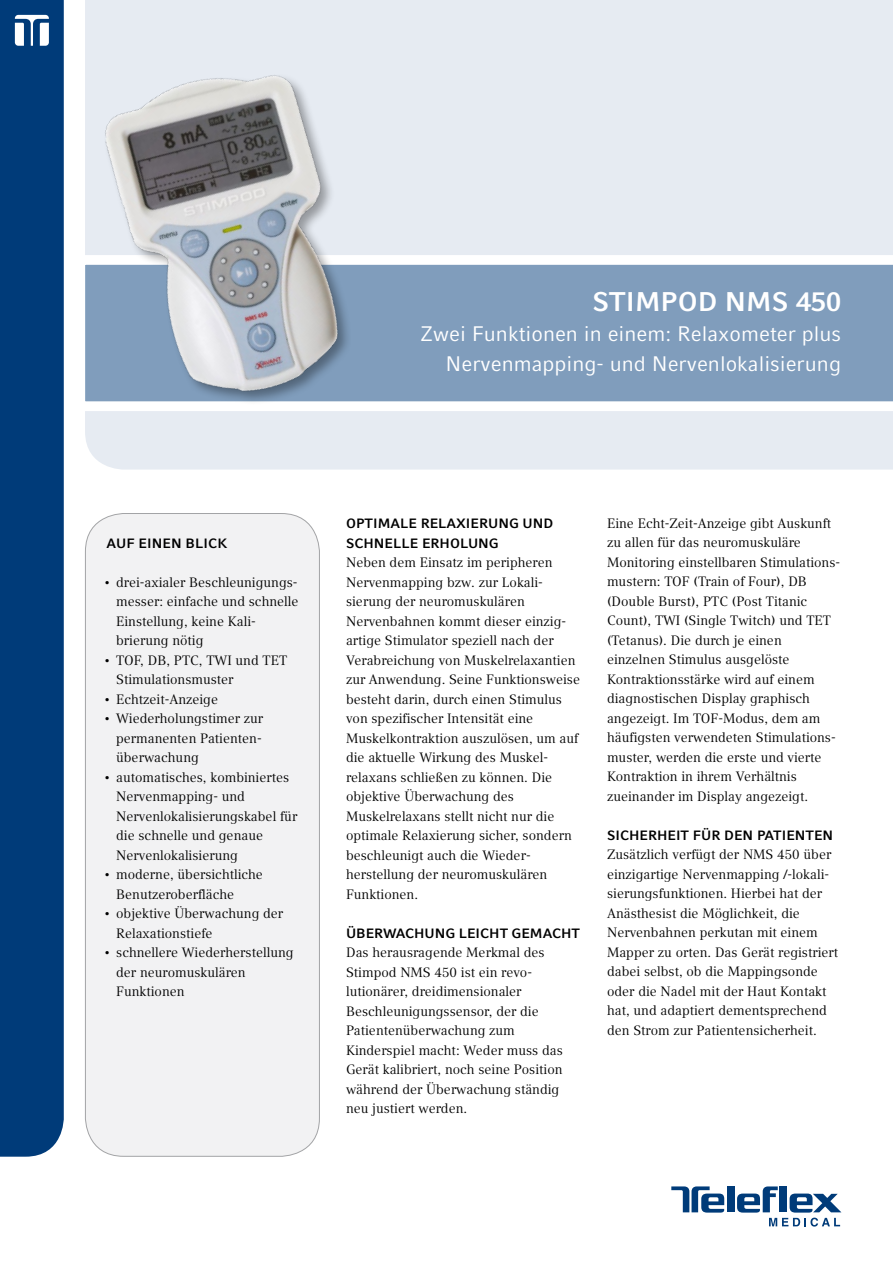
<style>
.page{position:relative;width:893px;height:1263px;background:#fff}
.page>*{position:absolute;margin:0;border:0;box-sizing:border-box;transform-origin:0 0}
.t1{font:700 27px "Compatil Fact LT Pro";color:#fff}
.t2{font:21px/30px "Compatil Fact LT Pro";color:#fff;text-align:right}
.t3{font:13.5px/19.5px "Compatil Text LT Pro";color:#000}
.t4{font:700 13.5px/19.5px "Compatil Fact LT Pro";color:#000}
</style>
<div class="page">
<div style="left:0;top:0;width:64px;height:1157px;background:#003b79"></div>
<svg style="left:15px;top:15px;width:34px;height:31px"></svg>
<div style="left:85px;top:0;width:808px;height:470px;background:#e6ebf2"></div>
<div style="left:727px;top:1186px;width:7px;height:26px;background:#003b79"></div>
<svg style="left:671px;top:1186px;width:53px;height:26px"></svg>
<svg style="left:737px;top:1186px;width:104px;height:40px"></svg>
<svg style="left:85px;top:250px;width:808px;height:166px;background:#98b0c9"></svg>
<div style="left:85px;top:513px;width:234px;height:643px;background:#f2f2f3;border-radius:38px"></div>
<div style="left:85px;top:513px;width:235px;height:644px;border:1px solid #a3a4a6;border-radius:38px"></div>
<div style="left:102px;top:72px;width:249px;height:332px;background:#000;opacity:.35"></div>
<img style="left:85px;top:50px;width:294px;height:346px">
<h1 class="t1" style="left:592px;top:286px;width:250px">STIMPOD NMS 450</h1>
<h2 class="t2" style="left:420px;top:319px;width:422px">Zwei Funktionen in einem: Relaxometer plus<br>Nervenmapping- und Nervenlokalisierung</h2>
<p class="t4" style="left:106px;top:533px;width:123px">AUF EIN EN BLICK</p>
<p class="t3" style="left:116px;top:572px;width:184px;text-indent:-13px">• drei-axialer Beschleunigungs&shy;messer: einfache und schnelle<br>Einstellung, keine Kali&shy;brierung nötig</p>
<p class="t3" style="left:116px;top:650px;width:172px;text-indent:-13px">• TOF, DB, PTC, TWI und TET<br>Stimulationsmuster</p>
<p class="t3" style="left:103px;top:689px;width:116px">• Echtzeit-Anzeige</p>
<p class="t3" style="left:116px;top:709px;width:148px;text-align:justify;text-indent:-13px">• Wiederholungstimer zur permanenten Patienten&shy;überwachung</p>
<p class="t3" style="left:116px;top:767px;width:183px;text-indent:-13px">• automatisches, kombiniertes<br>Nervenmapping- und<br>Nervenlokalisierungskabel für die schnelle und genaue<br>Nervenlokalisierung</p>
<p class="t3" style="left:116px;top:865px;width:148px;text-indent:-13px">• moderne, übersichtliche<br>Benutzeroberfläche</p>
<p class="t3" style="left:116px;top:904px;width:169px;text-indent:-13px">• objektive Überwachung der<br>Relaxationstiefe</p>
<p class="t3" style="left:116px;top:943px;width:179px;text-indent:-13px">• schnellere Wiederherstellung der neuromuskulären<br>Funktionen</p>
<p class="t4" style="left:346px;top:514px;width:209px">OPTIMALE RELAXIERUNG UN D<br>SCHN ELLE ERHOLUNG</p>
<p class="t3" style="left:346px;top:553px;width:235px">Neben dem Einsatz im peripheren Nervenmapping bzw. zur Lokali&shy;sierung der neuromuskulären Nervenbahnen kommt dieser einzig&shy;artige Stimulator speziell nach der Verabreichung von Muskelrelaxantien zur Anwendung. Seine Funktionsweise besteht darin, durch einen Stimulus von spezifischer Intensität eine Muskelkontraktion auszulösen, um auf die aktuelle Wirkung des Muskel&shy;relaxans schließen zu können. Die objektive Überwachung des Muskelrelaxans stellt nicht nur die optimale Relaxierung sicher, sondern beschleunigt auch die Wieder&shy;herstellung der neuromuskulären Funktionen.</p>
<p class="t4" style="left:346px;top:923px;width:235px">ÜBERWACHUN G LEICHT GEMACHT</p>
<p class="t3" style="left:346px;top:943px;width:218px">Das herausragende Merkmal des<br>Stimpod NMS 450 ist ein revo&shy;lutionärer, dreidimensionaler<br>Beschleunigungssensor, der die<br>Patientenüberwachung zum<br>Kinderspiel macht: Weder muss das<br>Gerät kalibriert, noch seine Position während der Überwachung ständig neu justiert werden.</p>
<p class="t3" style="left:607px;top:514px;width:235px">Eine Echt-Zeit-Anzeige gibt Auskunft zu allen für das neuromuskuläre Monitoring einstellbaren Stimulations&shy;mustern: TOF (Train of Four), DB (Double Burst), PTC (Post Titanic Count), TWI (Single Twitch) und TET (Tetanus). Die durch je einen einzelnen Stimulus ausgelöste Kontraktionsstärke wird auf einem diagnostischen Display graphisch angezeigt. Im TOF-Modus, dem am häufigsten verwendeten Stimulations&shy;muster, werden die erste und vierte Kontraktion in ihrem Verhältnis zueinander im Display angezeigt.</p>
<p class="t4" style="left:607px;top:825px;width:225px">SICHERHEIT FÜR DEN PATIENTEN</p>
<p class="t3" style="left:607px;top:845px;width:233px">Zusätzlich verfügt der NMS 450 über einzigartige Nervenmapping /-lokali&shy;sierungsfunktionen. Hierbei hat der Anästhesist die Möglichkeit, die Nervenbahnen perkutan mit einem Mapper zu orten. Das Gerät registriert dabei selbst, ob die Mappingsonde oder die Nadel mit der Haut Kontakt hat, und adaptiert dementsprechend den Strom zur Patientensicherheit.</p>
</div>
